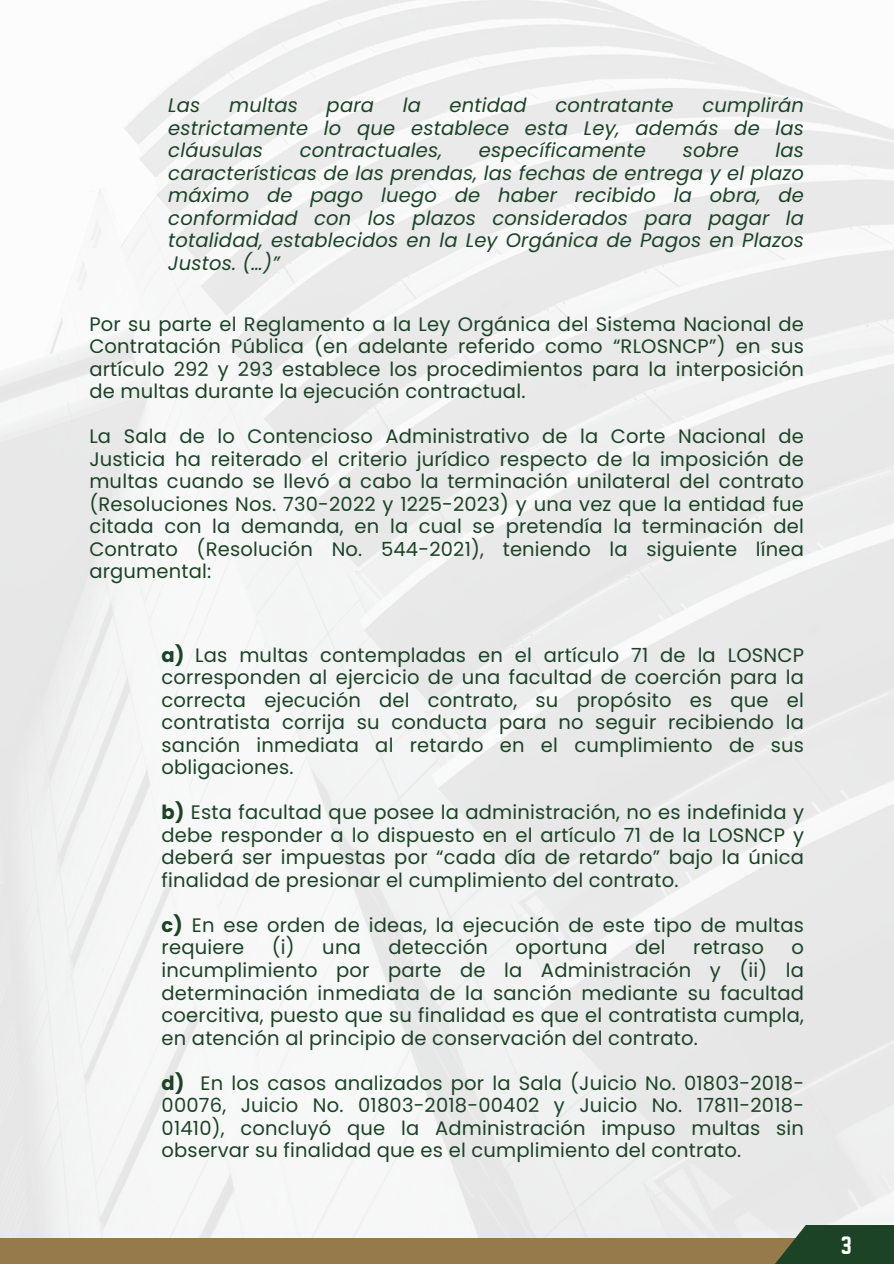
<style>
.page{position:relative;width:894px;height:1264px;background:#fff}
.page>*{position:absolute;margin:0;border:0;box-sizing:border-box;transform-origin:0 0}
.t1{font:21.9px "Norwester";color:#fff}
.t2{font:19.5px/22.5px "Poppins";letter-spacing:.01em;color:#1c4326;text-align:justify}
.t3{font:italic 19.5px/22.5px "Poppins";letter-spacing:.01em;color:#1c4326;text-align:justify}
.s1{font-weight:700}
</style>
<div class="page">
<div style="left:0;top:1238px;width:810px;height:25px;background:#967a4b"></div>
<svg style="left:752px;top:1224px;width:141px;height:39px;fill:#1c4326"></svg>
<h1 class="t3" style="left:168px;top:94px;width:637px;text-indent:534px">cumplirán estrictamente lo que establece esta Ley, además de las cláusulas</h1>
<h1 class="t3" style="left:168px;top:94px;width:34px">Las</h1>
<h1 class="t3" style="left:229px;top:94px;width:70px">multas</h1>
<h1 class="t3" style="left:326px;top:94px;width:49px">para</h1>
<h1 class="t3" style="left:402px;top:94px;width:20px">la</h1>
<h1 class="t3" style="left:449px;top:94px;width:79px">entidad</h1>
<h1 class="t3" style="left:555px;top:94px;width:120px">contratante</h1>
<h1 class="t3" style="left:300px;top:139px;width:144px">contractuales,</h1>
<h1 class="t3" style="left:479px;top:139px;width:168px">específicamente</h1>
<h1 class="t3" style="left:682px;top:139px;width:57px">sobre</h1>
<h1 class="t3" style="left:168px;top:139px;width:637px;text-indent:607px">las características de las prendas, las fechas de entrega y el plazo máximo de pago luego de haber recibido la obra, de conformidad con los plazos considerados para pagar la totalidad, establecidos en la Ley Orgánica de Pagos en Plazos Justos. (…)”</h1>
<h1 class="t2" style="left:89px;top:313px;width:716px">Por su parte el Reglamento a la Ley Orgánica del Sistema Nacional de Contratación Pública (en adelante referido como “RLOSNCP”) en sus artículo 292 y 293 establece los procedimientos para la interposición de multas durante la ejecución contractual.</h1>
<h1 class="t2" style="left:89px;top:425px;width:716px">La Sala de lo Contencioso Administrativo de la Corte Nacional de Justicia ha reiterado el criterio jurídico respecto de la imposición de multas cuando se llevó a cabo la terminación unilateral del contrato (Resoluciones Nos. 730-2022 y 1225-2023) y una vez que la entidad fue citada con la demanda, en la cual se pretendía la terminación del Contrato (Resolución No. 544-2021), teniendo la siguiente línea argumental:</h1>
<h1 class="t2" style="left:161px;top:643px;width:643px"><span class="s1">a)</span> Las multas contempladas en el artículo 71 de la LOSNCP corresponden al ejercicio de una facultad de coerción para la correcta ejecución del contrato, su propósito es que el contratista corrija su conducta para no seguir recibiendo la sanción inmediata al retardo en el cumplimiento de sus obligaciones.</h1>
<h1 class="t2" style="left:161px;top:801px;width:643px"><span class="s1">b)</span> Esta facultad que posee la administración, no es indefinida y debe responder a lo dispuesto en el artículo 71 de la LOSNCP y deberá ser impuestas por “cada día de retardo” bajo la única finalidad de presionar el cumplimiento del contrato.</h1>
<h1 class="t2" style="left:161px;top:913px;width:643px"><span class="s1">c)</span> En ese orden de ideas, la ejecución de este tipo de multas requiere</h1>
<h1 class="t2" style="left:272px;top:936px;width:90px">(i) una</h1>
<h1 class="t2" style="left:388px;top:936px;width:101px">detección</h1>
<h1 class="t2" style="left:515px;top:936px;width:93px">oportuna</h1>
<h1 class="t2" style="left:635px;top:936px;width:32px">del</h1>
<h1 class="t2" style="left:693px;top:936px;width:72px">retraso</h1>
<h1 class="t2" style="left:161px;top:936px;width:643px;text-indent:629px">o incumplimiento por parte de la Administración y (ii) la determinación inmediata de la sanción mediante su facultad coercitiva, puesto que su finalidad es que el contratista cumpla, en atención al principio de conservación del contrato.</h1>
<p class="t2" style="left:161px;top:1071px;width:643px"><span class="s1">d)</span> En los casos analizados por la Sala (Juicio No. 01803-2018- 00076, Juicio No. 01803-2018-00402 y Juicio No. 17811-2018- 01410), concluyó que la Administración impuso multas sin observar su finalidad que es el cumplimiento del contrato.</p>
<h1 class="t1" style="left:840px;top:1232px;width:12px">3</h1>
</div>
